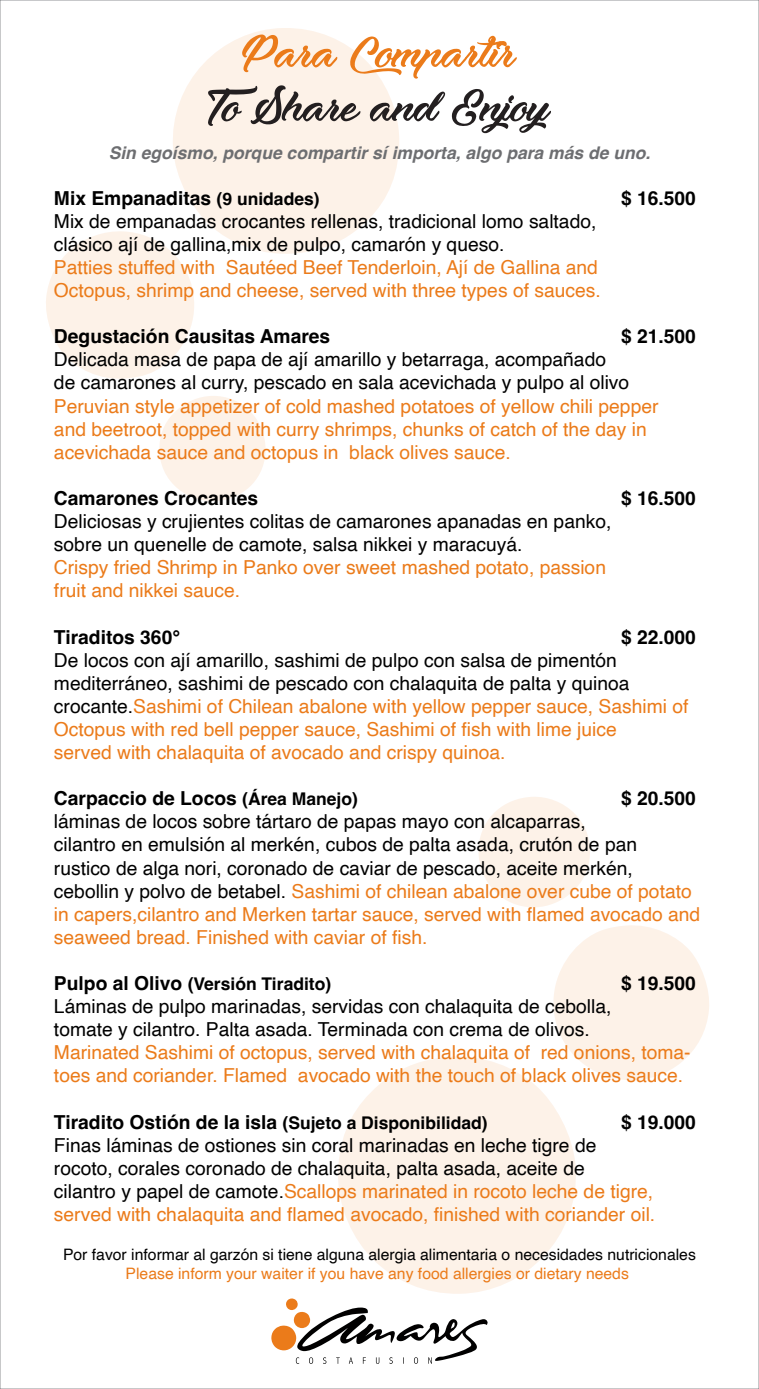
<style>
.page{position:relative;width:759px;height:1389px;background:#fff}
.page>*{position:absolute;margin:0;border:0;box-sizing:border-box;transform-origin:0 0}
.t1{font:64.23px "Moonlights on the Beach";color:#231f20}
.t2{font:64.23px "Moonlights on the Beach";color:#eb7b1a}
.t3{font:19.25px/23.1px "Helvetica";color:#000}
.t4{font:19.25px/23.1px "Helvetica";color:#eb7b1a}
.t5{font:700 19.25px "Helvetica";color:#000}
.t6{font:700 17.5px "Helvetica";color:#000}
.t7{font:italic 700 17.5px "Helvetica";color:#6d6e71}
.t8{font:15.75px "Helvetica";color:#000}
.t9{font:15.75px "Helvetica";color:#eb7b1a}
.s1{font-size:17.5px}
.s2{color:#000}
.s3{color:#eb7b1a}
.s4{font-size:19.25px}
</style>
<div class="page">
<svg style="left:479px;top:797px;width:111px;height:110px"></svg>
<svg style="left:553px;top:925px;width:156px;height:155px"></svg>
<svg style="left:338px;top:1053px;width:242px;height:241px;fill:#fdf2e8"></svg>
<svg style="left:159px;top:396px;width:107px;height:105px"></svg>
<svg style="left:46px;top:231px;width:148px;height:148px"></svg>
<svg style="left:169px;top:28px;width:230px;height:229px;fill:#fdf2e8"></svg>
<svg style="left:271px;top:1298px;width:217px;height:66px"></svg>
<h1 class="t2" style="left:242px;top:23px;width:276px">Para Compartir</h1>
<h1 class="t1" style="left:208px;top:77px;width:344px">To Share and Enjoy</h1>
<p class="t7" style="left:109px;top:143px;width:543px">Sin egoísmo, porque compartir sí importa, algo para más de uno.</p>
<p class="t5" style="left:54px;top:186px;width:267px">Mix Empanaditas <span class="s1">(9 unidades)</span></p>
<p class="t5" style="left:621px;top:186px;width:76px">$ 16.500</p>
<p class="t3" style="left:54px;top:210px;width:544px">Mix de empanadas crocantes rellenas, tradicional lomo saltado, clásico ají de gallina,mix de pulpo, camarón y queso.</p>
<p class="t4" style="left:54px;top:256px;width:548px">Patties stuffed with Sautéed Beef Tenderloin, Ají de Gallina and<br>Octopus, shrimp and cheese, served with three types of sauces.</p>
<p class="t5" style="left:54px;top:325px;width:278px">Degustación Causitas Amares</p>
<p class="t5" style="left:621px;top:325px;width:76px">$ 21.500</p>
<p class="t3" style="left:54px;top:349px;width:577px">Delicada masa de papa de ají amarillo y betarraga, acompañado de camarones al curry, pescado en sala acevichada y pulpo al olivo</p>
<p class="t4" style="left:54px;top:395px;width:606px">Peruvian style appetizer of cold mashed potatoes of yellow chili pepper and beetroot, topped with curry shrimps, chunks of catch of the day in acevichada sauce and octopus in black olives sauce.</p>
<p class="t5" style="left:54px;top:486px;width:206px">Camarones Crocantes</p>
<p class="t5" style="left:621px;top:486px;width:76px">$ 16.500</p>
<p class="t3" style="left:54px;top:510px;width:559px">Deliciosas y crujientes colitas de camarones apanadas en panko, sobre un quenelle de camote, salsa nikkei y maracuyá.</p>
<p class="t4" style="left:54px;top:557px;width:554px">Crispy fried Shrimp in Panko over sweet mashed potato, passion fruit and nikkei sauce.</p>
<p class="t5" style="left:54px;top:625px;width:128px">Tiraditos 360°</p>
<p class="t5" style="left:621px;top:625px;width:76px">$ 22.000</p>
<p class="t4" style="left:54px;top:649px;width:636px"><span class="s2">De locos con ají amarillo, sashimi de pulpo con salsa de pimentón mediterráneo, sashimi de pescado con chalaquita de palta y quinoa crocante.</span>Sashimi of Chilean abalone with yellow pepper sauce, Sashimi of Octopus with red bell pepper sauce, Sashimi of fish with lime juice<br>served with chalaquita of avocado and crispy quinoa.</p>
<p class="t5" style="left:54px;top:787px;width:305px">Carpaccio de Locos <span class="s1">(Área Manejo)</span></p>
<p class="t5" style="left:621px;top:787px;width:76px">$ 20.500</p>
<p class="t3" style="left:54px;top:811px;width:648px">láminas de locos sobre tártaro de papas mayo con alcaparras,<br>cilantro en emulsión al merkén, cubos de palta asada, crutón de pan<br>rustico de alga nori, coronado de caviar de pescado, aceite merkén, cebollin y polvo de betabel. <span class="s3">Sashimi of chilean abalone over cube of potato in capers,cilantro and Merken tartar sauce, served with flamed avocado and seaweed bread. Finished with caviar of fish.</span></p>
<p class="t6" style="left:54px;top:973px;width:279px"><span class="s4">Pulpo al Olivo</span> (Versión Tiradito)</p>
<p class="t5" style="left:621px;top:972px;width:76px">$ 19.500</p>
<p class="t3" style="left:54px;top:995px;width:559px">Láminas de pulpo marinadas, servidas con chalaquita de cebolla, tomate y cilantro. Palta asada. Terminada con crema de olivos.</p>
<p class="t4" style="left:54px;top:1042px;width:638px">Marinated Sashimi of octopus, served with chalaquita of red onions, toma&shy;toes and coriander. Flamed avocado with the touch of black olives sauce.</p>
<p class="t6" style="left:54px;top:1112px;width:435px"><span class="s4">Tiradito Ostión de la isla</span> (Sujeto a Disponibilidad)</p>
<p class="t5" style="left:621px;top:1110px;width:76px">$ 19.000</p>
<p class="t3" style="left:54px;top:1134px;width:603px">Finas láminas de ostiones sin coral marinadas en leche tigre de rocoto, corales coronado de chalaquita, palta asada, aceite de<br>cilantro y papel de camote.<span class="s3">Scallops marinated in rocoto leche de tigre, served with chalaquita and flamed avocado, finished with coriander oil.</span></p>
<p class="t8" style="left:63px;top:1243px;width:634px">Por favor informar al garzón si tiene alguna alergia alimentaria o necesidades nutricionales</p>
<p class="t9" style="left:126px;top:1262px;width:505px">Please inform your waiter if you have any food allergies or dietary needs</p>
</div>
